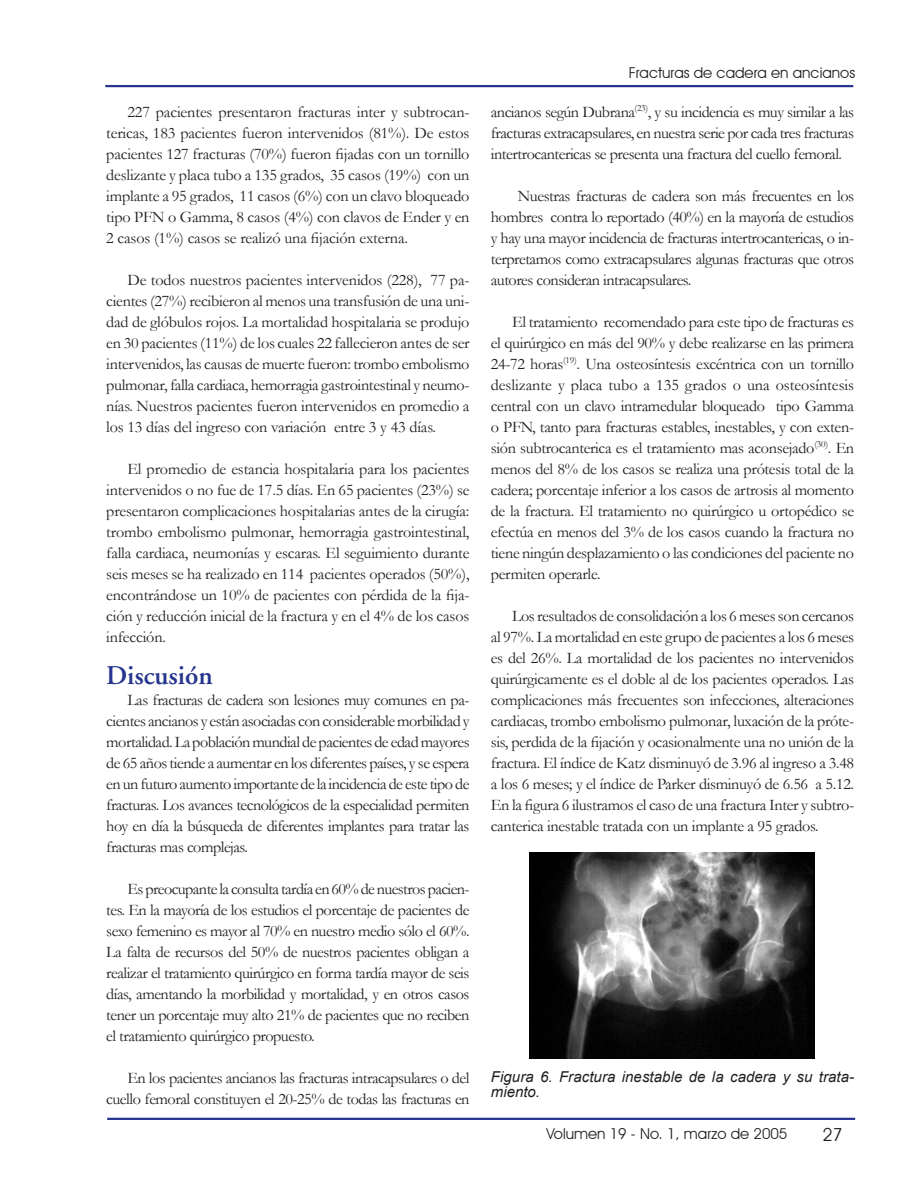
<style>
.page{position:relative;width:918px;height:1188px;background:#fff}
.page>*{position:absolute;margin:0;border:0;box-sizing:border-box;transform-origin:0 0}
.SUBTÍTULO{font:600 27px "Adobe Garamond";color:#26358f}
.t1{font:18px "Avant Garde IT Cby BT";color:#231f20}
.TEXTO_CORRIDO{font:16.2px/21px "Garamond";letter-spacing:-.03em;color:#231f20;text-align:justify}
.t2{font:15px "Avant Garde IT Cby BT";color:#231f20}
.PIEDEFOTO{font:italic 15px/15px "Arial";letter-spacing:.005em;color:#231f20}
</style>
<div class="page">
<hr style="left:107px;top:1118px;width:748px;height:2px;background:#26358f">
<hr style="left:105px;top:85px;width:748px;height:2px;background:#26358f">
<img style="left:530px;top:853px;width:285px;height:206px">
<p class="TEXTO_CORRIDO" style="left:106px;top:101px;width:365px;text-indent:21px">227 pacientes presentaron fracturas inter y subtrocan&shy;tericas, 183 pacientes fueron intervenidos (81%). De estos pacientes 127 fracturas (70%) fueron fijadas con un tornillo deslizante y placa tubo a 135 grados, 35 casos (19%) con un implante a 95 grados, 11 casos (6%) con un clavo bloqueado tipo PFN o Gamma, 8 casos (4%) con clavos de Ender y en 2 casos (1%) casos se realizó una fijación externa.</p>
<p class="TEXTO_CORRIDO" style="left:106px;top:269px;width:365px;text-indent:21px">De todos nuestros pacientes intervenidos (228), 77 pa&shy;cientes (27%) recibieron al menos una transfusión de una uni&shy;dad de glóbulos rojos. La mortalidad hospitalaria se produjo en 30 pacientes (11%) de los cuales 22 fallecieron antes de ser intervenidos, las causas de muerte fueron: trombo embolismo pulmonar, falla cardiaca, hemorragia gastrointestinal y neumo&shy;nías. Nuestros pacientes fueron intervenidos en promedio a los 13 días del ingreso con variación entre 3 y 43 días.</p>
<p class="TEXTO_CORRIDO" style="left:106px;top:458px;width:365px;text-indent:21px">El promedio de estancia hospitalaria para los pacientes intervenidos o no fue de 17.5 días. En 65 pacientes (23%) se presentaron complicaciones hospitalarias antes de la cirugía: trombo embolismo pulmonar, hemorragia gastrointestinal, falla cardiaca, neumonías y escaras. El seguimiento durante seis meses se ha realizado en 114 pacientes operados (50%), encontrándose un 10% de pacientes con pérdida de la fija&shy;ción y reducción inicial de la fractura y en el 4% de los casos infección.</p>
<p class="SUBTÍTULO" style="left:106px;top:660px;width:108px">Discusión</p>
<p class="TEXTO_CORRIDO" style="left:106px;top:689px;width:365px;text-indent:21px">Las fracturas de cadera son lesiones muy comunes en pa&shy;cientes ancianos y están asociadas con considerable morbilidad y mortalidad. La población mundial de pacientes de edad mayores de 65 años tiende a aumentar en los diferentes países, y se espera en un futuro aumento importante de la incidencia de este tipo de fracturas. Los avances tecnológicos de la especialidad permiten hoy en día la búsqueda de diferentes implantes para tratar las fracturas mas complejas.</p>
<p class="TEXTO_CORRIDO" style="left:106px;top:878px;width:365px;text-indent:21px">Es preocupante la consulta tardía en 60% de nuestros pacien&shy;tes. En la mayoría de los estudios el porcentaje de pacientes de sexo femenino es mayor al 70% en nuestro medio sólo el 60%.<br>La falta de recursos del 50% de nuestros pacientes obligan a realizar el tratamiento quirúrgico en forma tardía mayor de seis días, amentando la morbilidad y mortalidad, y en otros casos tener un porcentaje muy alto 21% de pacientes que no reciben el tratamiento quirúrgico propuesto.</p>
<p class="TEXTO_CORRIDO" style="left:106px;top:1067px;width:365px;text-align:right">En los pacientes ancianos las fracturas intracapsulares o del cuello femoral constituyen el 20-25% de todas las fracturas en</p>
<p class="t2" style="left:629px;top:64px;width:228px">Fracturas de cadera en ancianos</p>
<p class="TEXTO_CORRIDO" style="left:491px;top:101px;width:365px">ancianos según Dubrana<sup>(23)</sup>, y su incidencia es muy similar a las fracturas extracapsulares, en nuestra serie por cada tres fracturas intertrocantericas se presenta una fractura del cuello femoral.</p>
<p class="TEXTO_CORRIDO" style="left:491px;top:185px;width:365px;text-indent:27px">Nuestras fracturas de cadera son más frecuentes en los hombres contra lo reportado (40%) en la mayoría de estudios y hay una mayor incidencia de fracturas intertrocantericas, o in&shy;terpretamos como extracapsulares algunas fracturas que otros autores consideran intracapsulares.</p>
<p class="TEXTO_CORRIDO" style="left:491px;top:311px;width:365px;text-indent:21px">El tratamiento recomendado para este tipo de fracturas es el quirúrgico en más del 90% y debe realizarse en las primera 24-72 horas<sup>(19)</sup>. Una osteosíntesis excéntrica con un tornillo deslizante y placa tubo a 135 grados o una osteosíntesis central con un clavo intramedular bloqueado tipo Gamma o PFN, tanto para fracturas estables, inestables, y con exten&shy;sión subtrocanterica es el tratamiento mas aconsejado<sup>(30)</sup>. En menos del 8% de los casos se realiza una prótesis total de la cadera; porcentaje inferior a los casos de artrosis al momento de la fractura. El tratamiento no quirúrgico u ortopédico se efectúa en menos del 3% de los casos cuando la fractura no tiene ningún desplazamiento o las condiciones del paciente no permiten operarle.</p>
<p class="TEXTO_CORRIDO" style="left:491px;top:605px;width:365px;text-indent:21px">Los resultados de consolidación a los 6 meses son cercanos al 97%. La mortalidad en este grupo de pacientes a los 6 meses es del 26%. La mortalidad de los pacientes no intervenidos quirúrgicamente es el doble al de los pacientes operados. Las complicaciones más frecuentes son infecciones, alteraciones cardiacas, trombo embolismo pulmonar, luxación de la próte&shy;sis, perdida de la fijación y ocasionalmente una no unión de la fractura. El índice de Katz disminuyó de 3.96 al ingreso a 3.48 a los 6 meses; y el índice de Parker disminuyó de 6.56 a 5.12.<br>En la figura 6 ilustramos el caso de una fractura Inter y subtro&shy;canterica inestable tratada con un implante a 95 grados.</p>
<p class="PIEDEFOTO" style="left:491px;top:1069px;width:365px">Figura 6. Fractura inestable de la cadera y su trata&shy;miento.</p>
<p class="t2" style="left:546px;top:1125px;width:243px">Volumen 19 - No. 1, marzo de 2005</p>
<p class="t1" style="left:822px;top:1124px;width:22px">27</p>
</div>
